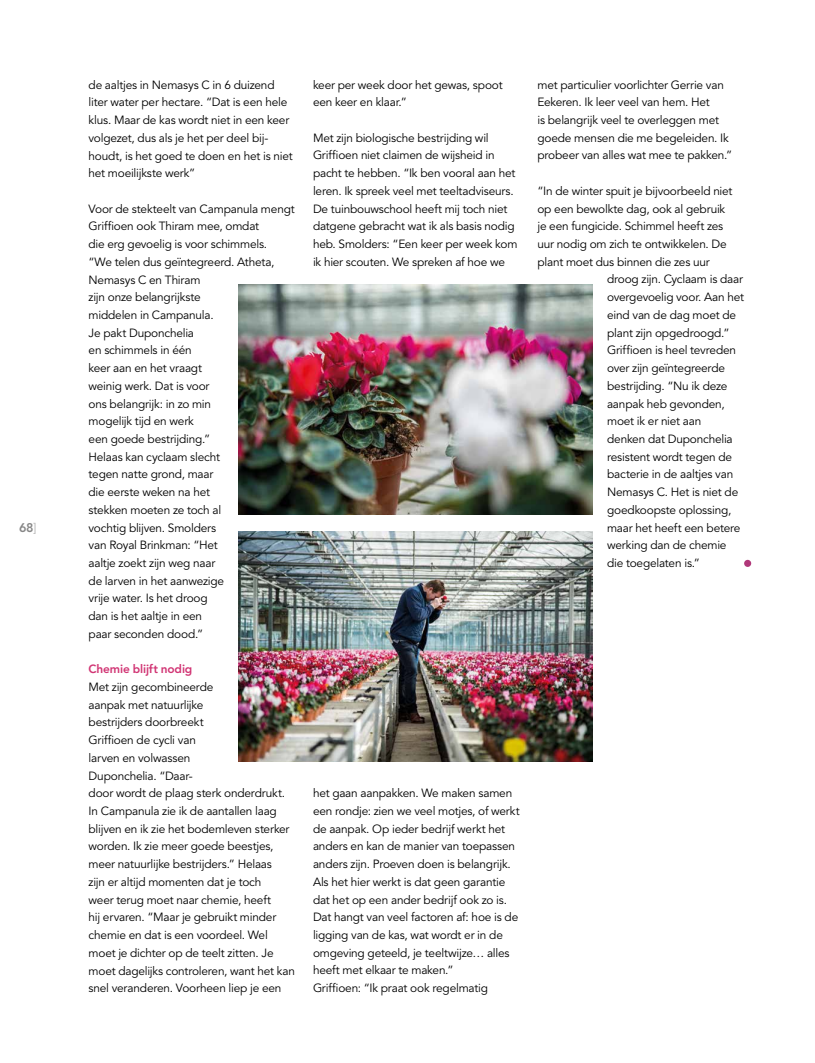
<style>
.page{position:relative;width:815px;height:1063px;background:#fff}
.page>*{position:absolute;margin:0;border:0;box-sizing:border-box;transform-origin:0 0}
.t1{font:800 12.5px "Avenir LT Std";color:#878787}
.t2{font:11.88px/17.8px "Avenir LT Std";letter-spacing:-.015em;color:#000}
.t3{font:800 11.88px "Avenir";letter-spacing:-.01em;color:#d13574}
.s1{font-weight:400;color:#b3b2b2}
</style>
<div class="page">
<div style="left:744px;top:560px;width:7px;height:7px;background:#b03779;border-radius:50%"></div>
<img style="left:239px;top:531px;width:354px;height:231px">
<img style="left:239px;top:285px;width:354px;height:230px">
<p class="t1" style="left:19px;top:520px;width:19px">68<span class="s1">]</span></p>
<p class="t2" style="left:89px;top:76px;width:206px">de aaltjes in Nemasys C in 6 duizend liter water per hectare. “Dat is een hele klus. Maar de kas wordt niet in een keer volgezet, dus als je het per deel bij&shy;houdt, is het goed te doen en het is niet het moeilijkste werk”</p>
<p class="t2" style="left:89px;top:200px;width:208px">Voor de stekteelt van Campanula mengt<br>Griffioen ook Thiram mee, omdat<br>die erg gevoelig is voor schimmels.<br>“We telen dus geïntegreerd. Atheta,<br>Nemasys C en Thiram<br>zijn onze belangrijkste<br>middelen in Campanula.<br>Je pakt Duponchelia<br>en schimmels in één<br>keer aan en het vraagt<br>weinig werk. Dat is voor<br>ons belangrijk: in zo min<br>mogelijk tijd en werk<br>een goede bestrijding.”<br>Helaas kan cyclaam slecht<br>tegen natte grond, maar<br>die eerste weken na het<br>stekken moeten ze toch al<br>vochtig blijven. Smolders<br>van Royal Brinkman: “Het<br>aaltje zoekt zijn weg naar<br>de larven in het aanwezige<br>vrije water. Is het droog<br>dan is het aaltje in een<br>paar seconden dood.”</p>
<p class="t3" style="left:89px;top:662px;width:105px">Chemie blijft nodig</p>
<p class="t2" style="left:89px;top:678px;width:208px">Met zijn gecombineerde<br>aanpak met natuurlijke<br>bestrijders doorbreekt<br>Griffioen de cycli van<br>larven en volwassen<br>Duponchelia. “Daar-<br>door wordt de plaag sterk onderdrukt.<br>In Campanula zie ik de aantallen laag blijven en ik zie het bodemleven sterker worden. Ik zie meer goede beestjes, meer natuurlijke bestrijders.” Helaas<br>zijn er altijd momenten dat je toch<br>weer terug moet naar chemie, heeft<br>hij ervaren. “Maar je gebruikt minder chemie en dat is een voordeel. Wel moet je dichter op de teelt zitten. Je moet dagelijks controleren, want het kan snel veranderen. Voorheen liep je een</p>
<p class="t2" style="left:313px;top:76px;width:191px">keer per week door het gewas, spoot een keer en klaar.”</p>
<p class="t2" style="left:313px;top:129px;width:206px">Met zijn biologische bestrijding wil Griffioen niet claimen de wijsheid in pacht te hebben. “Ik ben vooral aan het leren. Ik spreek veel met teeltadviseurs.<br>De tuinbouwschool heeft mij toch niet datgene gebracht wat ik als basis nodig heb. Smolders: “Een keer per week kom ik hier scouten. We spreken af hoe we</p>
<p class="t2" style="left:537px;top:76px;width:196px">met particulier voorlichter Gerrie van Eekeren. Ik leer veel van hem. Het<br>is belangrijk veel te overleggen met goede mensen die me begeleiden. Ik probeer van alles wat mee te pakken.”</p>
<p class="t2" style="left:537px;top:182px;width:197px">“In de winter spuit je bijvoorbeeld niet</p>
<p class="t2" style="left:537px;top:200px;width:189px">op een bewolkte dag, ook al gebruik</p>
<p class="t2" style="left:537px;top:218px;width:187px">je een fungicide. Schimmel heeft zes</p>
<p class="t2" style="left:537px;top:235px;width:191px">uur nodig om zich te ontwikkelen. De</p>
<p class="t2" style="left:537px;top:253px;width:174px">plant moet dus binnen die zes uur</p>
<p class="t2" style="left:607px;top:271px;width:137px">droog zijn. Cyclaam is daar</p>
<p class="t2" style="left:607px;top:289px;width:139px">overgevoelig voor. Aan het</p>
<p class="t2" style="left:607px;top:306px;width:131px">eind van de dag moet de</p>
<p class="t2" style="left:607px;top:324px;width:124px">plant zijn opgedroogd.”</p>
<p class="t2" style="left:607px;top:342px;width:131px">Griffioen is heel tevreden</p>
<p class="t2" style="left:607px;top:359px;width:119px">over zijn geïntegreerde</p>
<p class="t2" style="left:607px;top:377px;width:122px">bestrijding. “Nu ik deze</p>
<p class="t2" style="left:607px;top:395px;width:119px">aanpak heb gevonden,</p>
<p class="t2" style="left:607px;top:413px;width:96px">moet ik er niet aan</p>
<p class="t2" style="left:607px;top:430px;width:127px">denken dat Duponchelia</p>
<p class="t2" style="left:607px;top:448px;width:127px">resistent wordt tegen de</p>
<p class="t2" style="left:607px;top:466px;width:128px">bacterie in de aaltjes van</p>
<p class="t2" style="left:607px;top:483px;width:133px">Nemasys C. Het is niet de</p>
<p class="t2" style="left:607px;top:501px;width:126px">goedkoopste oplossing,</p>
<p class="t2" style="left:607px;top:519px;width:135px">maar het heeft een betere</p>
<p class="t2" style="left:607px;top:537px;width:121px">werking dan de chemie</p>
<p class="t2" style="left:607px;top:554px;width:95px">die toegelaten is.”</p>
<p class="t2" style="left:313px;top:785px;width:208px">het gaan aanpakken. We maken samen een rondje: zien we veel motjes, of werkt de aanpak. Op ieder bedrijf werkt het anders en kan de manier van toepassen anders zijn. Proeven doen is belangrijk.<br>Als het hier werkt is dat geen garantie dat het op een ander bedrijf ook zo is.<br>Dat hangt van veel factoren af: hoe is de ligging van de kas, wat wordt er in de omgeving geteeld, je teeltwijze… alles heeft met elkaar te maken.”<br>Griffioen: “Ik praat ook regelmatig</p>
</div>
